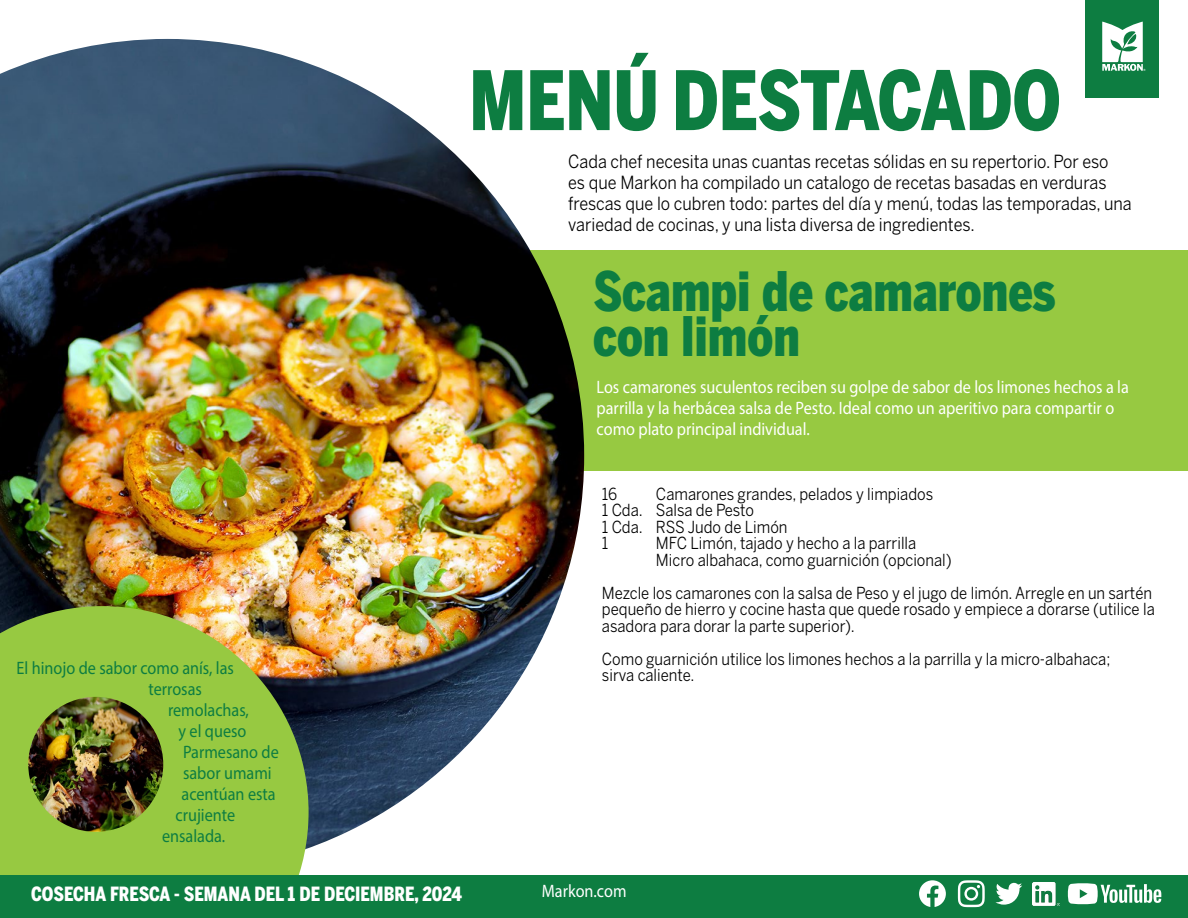
<style>
.page{position:relative;width:1188px;height:918px;background:#fff}
.page>*{position:absolute;margin:0;border:0;box-sizing:border-box;transform-origin:0 0}
.t1{font:900 81px "Benton Sans Cond";color:#0d7d41;scale:.9 1}
.t2{font:900 54px/45px "Benton Sans Cond";color:#0d7d41;scale:.9 1}
.t3{font:900 19.5px "Benton Sans Cond";color:#fff;scale:.9 1}
.t4{font:18px/21px "Benton Sans";color:#000;scale:.9 1}
.t5{font:18px/21px "Myriad Pro";color:#fff;scale:.9 1}
.t6{font:18px/21px "Myriad Pro";color:#0d7d41;scale:.9 1}
.t7{font:16.5px/16.5px "Benton Sans";color:#000;scale:.9 1}
</style>
<div class="page">
<div style="left:282px;top:250px;width:906px;height:220px;background:#97c941"></div>
<img style="left:0;top:39px;width:584px;height:809px">
<svg style="left:0;top:606px;width:309px;height:270px;background:#95bb42"></svg>
<img style="left:28px;top:697px;width:135px;height:135px;border-radius:67px">
<div style="left:0;top:876px;width:1188px;height:42px;background:#0d7d41"></div>
<svg style="left:919px;top:880px;width:27px;height:27px"></svg>
<svg style="left:958px;top:880px;width:27px;height:27px"></svg>
<svg style="left:995px;top:883px;width:27px;height:22px"></svg>
<img style="left:1033px;top:882px;width:27px;height:23px">
<svg style="left:1068px;top:883px;width:93px;height:21px"></svg>
<div style="left:1085px;top:0;width:74px;height:97px;background:#0d7d41"></div>
<svg style="left:1102px;top:22px;width:43px;height:48px"></svg>
<h1 class="t1" style="left:469px;top:53px;width:659px">MENÚ DESTACADO</h1>
<p class="t4" style="left:568px;top:151px;width:628px">Cada chef necesita unas cuantas recetas sólidas en su repertorio. Por eso<br>es que Markon ha compilado un catalogo de recetas basadas en verduras frescas que lo cubren todo: partes del día y menú, todas las temporadas, una variedad de cocinas, y una lista diversa de ingredientes.</p>
<h2 class="t2" style="left:593px;top:268px;width:516px">Scampi de camarones con limón</h2>
<p class="t6" style="left:149px;top:658px;width:96px;text-indent:-132px">El hinojo de sabor como anís, las terrosas</p>
<p class="t6" style="left:168px;top:700px;width:91px">remolachas,</p>
<p class="t6" style="left:179px;top:721px;width:77px">y el queso</p>
<p class="t6" style="left:183px;top:742px;width:108px">Parmesano de</p>
<p class="t6" style="left:183px;top:763px;width:100px">sabor umami</p>
<p class="t6" style="left:182px;top:784px;width:106px">acentúan esta</p>
<p class="t6" style="left:176px;top:805px;width:68px">crujiente</p>
<p class="t6" style="left:162px;top:826px;width:72px">ensalada.</p>
<p class="t5" style="left:597px;top:376px;width:593px">Los camarones suculentos reciben su golpe de sabor de los limones hechos a la parrilla y la herbácea salsa de Pesto. Ideal como un aperitivo para compartir o como plato principal individual.</p>
<p class="t7" style="left:602px;top:485px;width:19px">16</p>
<p class="t7" style="left:602px;top:485px;width:370px;text-indent:54px">Camarones grandes, pelados y limpiados<br>1 Cda. Salsa de Pesto<br>1 Cda. RSS Judo de Limón<br>1</p>
<p class="t7" style="left:656px;top:535px;width:330px">MFC Limón, tajado y hecho a la parrilla<br>Micro albahaca, como guarnición (opcional)</p>
<p class="t7" style="left:602px;top:584px;width:616px">Mezcle los camarones con la salsa de Peso y el jugo de limón. Arregle en un sartén pequeño de hierro y cocine hasta que quede rosado y empiece a dorarse (utilice la asadora para dorar la parte superior).</p>
<p class="t7" style="left:602px;top:650px;width:566px">Como guarnición utilice los limones hechos a la parrilla y la micro-albahaca; sirva caliente.</p>
<p class="t3" style="left:31px;top:882px;width:480px">COSECHA FRESCA - SEMANA DEL 1 DE DECIEMBRE, 2024</p>
<p class="t5" style="left:542px;top:881px;width:96px">Markon.com</p>
</div>
